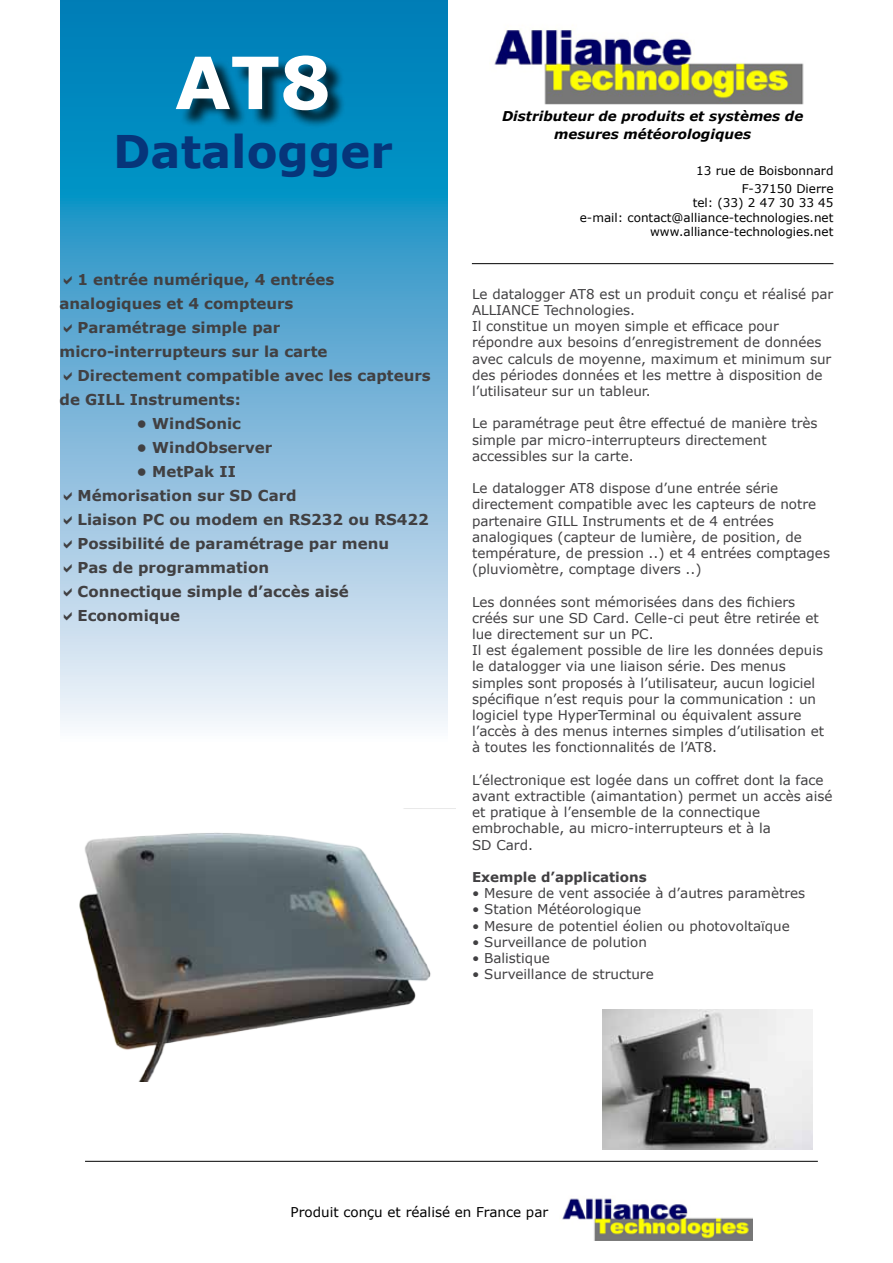
<style>
.page{position:relative;width:893px;height:1263px;background:#fff}
.page>*{position:absolute;margin:0;border:0;box-sizing:border-box;transform-origin:0 0}
.t1{font:700 72px "Verdana";color:#fff}
.t2{font:700 45px "Verdana";color:#06357a}
.t3{font:700 15px/24px "Verdana";color:#414042}
.t4{font:13.5px/16.2px "Verdana";color:#414042}
.t5{font:italic 700 13.5px/18px "Verdana";color:#000;text-align:center}
.t6{font:13.5px "Verdana";color:#000}
.t7{font:700 13.5px "Verdana";color:#414042}
.t8{font:12px/14.4px "Verdana";color:#000;text-align:right}
</style>
<div class="page">
<img style="left:603px;top:1010px;width:209px;height:139px">
<svg style="left:60px;top:0;width:388px;height:727px;background:#6ab2d6"></svg>
<img style="left:494px;top:29px;width:310px;height:76px">
<div style="left:179px;top:58px;width:167px;height:71px;background:#000;opacity:.75"></div>
<hr style="left:472px;top:263px;width:361px;height:1px;background:#000">
<hr style="left:85px;top:1161px;width:733px;height:1px;background:#000">
<img style="left:562px;top:1198px;width:191px;height:42px">
<img style="left:79px;top:808px;width:377px;height:273px">
<svg style="left:64px;top:276px;width:8px;height:8px"></svg>
<svg style="left:64px;top:324px;width:8px;height:8px"></svg>
<svg style="left:64px;top:372px;width:8px;height:8px"></svg>
<svg style="left:64px;top:492px;width:8px;height:8px"></svg>
<svg style="left:64px;top:516px;width:8px;height:8px"></svg>
<svg style="left:64px;top:540px;width:8px;height:8px"></svg>
<svg style="left:64px;top:564px;width:8px;height:8px"></svg>
<svg style="left:64px;top:588px;width:8px;height:8px"></svg>
<svg style="left:64px;top:612px;width:8px;height:8px"></svg>
<h1 class="t1" style="left:175px;top:37px;width:158px">AT8</h1>
<h2 class="t2" style="left:113px;top:122px;width:281px">Datalogger</h2>
<p class="t3" style="left:78px;top:267px;width:258px">1 entrée numérique, 4 entrées</p>
<p class="t3" style="left:60px;top:291px;width:235px">analogiques et 4 compteurs</p>
<p class="t3" style="left:78px;top:315px;width:204px">Paramétrage simple par</p>
<p class="t3" style="left:60px;top:339px;width:269px">micro-interrupteurs sur la carte</p>
<p class="t3" style="left:78px;top:363px;width:355px">Directement compatible avec les capteurs</p>
<p class="t3" style="left:60px;top:387px;width:183px">de GILL Instruments:</p>
<p class="t3" style="left:136px;top:411px;width:106px">• WindSonic</p>
<p class="t3" style="left:136px;top:435px;width:137px">• WindObserver</p>
<p class="t3" style="left:78px;top:459px;width:353px;text-indent:59px">• MetPak II<br>Mémorisation sur SD Card<br>Liaison PC ou modem en RS232 ou RS422<br>Possibilité de paramétrage par menu<br>Pas de programmation<br>Connectique simple d’accès aisé<br>Economique</p>
<p class="t5" style="left:502px;top:107px;width:303px">Distributeur de produits et systèmes de mesures météorologiques</p>
<p class="t8" style="left:696px;top:161px;width:139px;line-height:18px">13 rue de Boisbonnard<br>F-37150 Dierre</p>
<p class="t8" style="left:580px;top:195px;width:255px">tel: (33) 2 47 30 33 45<br>e-mail: contact@alliance-technologies.net www.alliance-technologies.net</p>
<p class="t4" style="left:472px;top:285px;width:363px">Le datalogger AT8 est un produit conçu et réalisé par ALLIANCE Technologies.<br>Il constitue un moyen simple et efficace pour répondre aux besoins d’enregistrement de données avec calculs de moyenne, maximum et minimum sur des périodes données et les mettre à disposition de l’utilisateur sur un tableur.</p>
<p class="t4" style="left:472px;top:415px;width:347px">Le paramétrage peut être effectué de manière très simple par micro-interrupteurs directement accessibles sur la carte.</p>
<p class="t4" style="left:472px;top:480px;width:360px">Le datalogger AT8 dispose d’une entrée série directement compatible avec les capteurs de notre partenaire GILL Instruments et de 4 entrées analogiques (capteur de lumière, de position, de température, de pression ..) et 4 entrées comptages (pluviomètre, comptage divers ..)</p>
<p class="t4" style="left:472px;top:593px;width:354px">Les données sont mémorisées dans des fichiers créés sur une SD Card. Celle-ci peut être retirée et lue directement sur un PC.<br>Il est également possible de lire les données depuis le datalogger via une liaison série. Des menus simples sont proposés à l’utilisateur, aucun logiciel spécifique n’est requis pour la communication : un logiciel type HyperTerminal ou équivalent assure l’accès à des menus internes simples d’utilisation et à toutes les fonctionnalités de l’AT8.</p>
<p class="t4" style="left:472px;top:771px;width:362px">L’électronique est logée dans un coffret dont la face avant extractible (aimantation) permet un accès aisé et pratique à l’ensemble de la connectique embrochable, au micro-interrupteurs et à la<br>SD Card.</p>
<p class="t7" style="left:472px;top:868px;width:176px">Exemple d’applications</p>
<p class="t4" style="left:472px;top:885px;width:335px">• Mesure de vent associée à d’autres paramètres</p>
<p class="t4" style="left:472px;top:901px;width:171px">• Station Météorologique</p>
<p class="t4" style="left:472px;top:917px;width:319px">• Mesure de potentiel éolien ou photovoltaïque</p>
<p class="t4" style="left:472px;top:933px;width:176px">• Surveillance de polution</p>
<p class="t4" style="left:472px;top:949px;width:79px">• Balistique</p>
<p class="t4" style="left:472px;top:966px;width:183px">• Surveillance de structure</p>
<p class="t6" style="left:291px;top:1203px;width:259px">Produit conçu et réalisé en France par</p>
</div>
